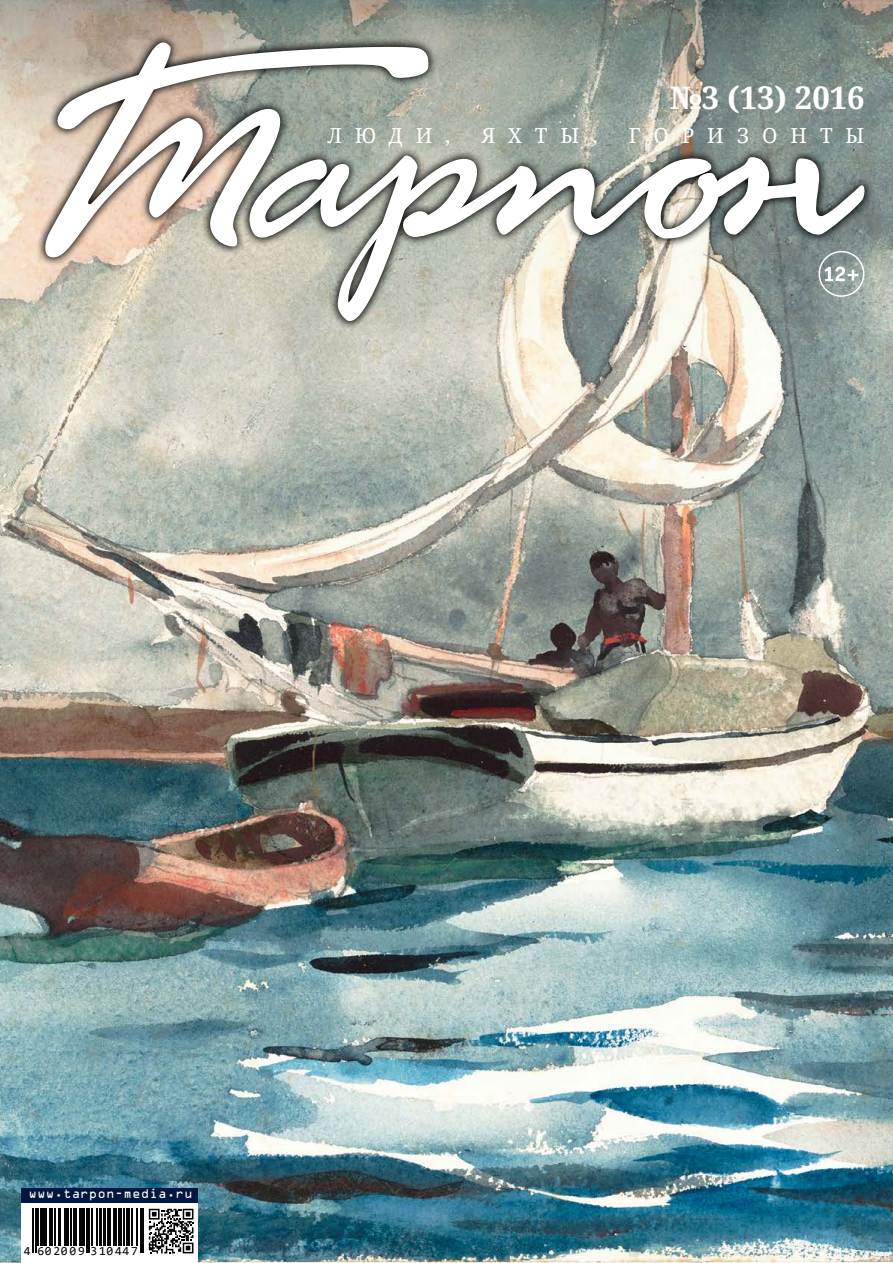
<style>
.page{position:relative;width:893px;height:1263px;background:#fff}
.page>*{position:absolute;margin:0;border:0;box-sizing:border-box;transform-origin:0 0}
.t1{font:700 31.05px "Droid Serif";color:#fff}
.t2{font:20.7px "Droid Serif";letter-spacing:.625em;color:#fff}
.t3{font:12.3px "Consolas";letter-spacing:.15em;color:#060505}
.t4{font:12px "OCRA Std";color:#fff}
</style>
<div class="page">
<img style="left:0;top:0;width:893px;height:1263px">
<div style="left:21px;top:1188px;width:177px;height:15px;background:#001740"></div>
<svg style="left:36px;top:33px;width:838px;height:298px;background:#9fa69c"></svg>
<svg style="left:43px;top:40px;width:250px;height:219px"></svg>
<svg style="left:52px;top:45px;width:377px;height:84px"></svg>
<div style="left:21px;top:1203px;width:177px;height:60px;background:#fff"></div>
<svg style="left:32px;top:1209px;width:117px;height:44px"></svg>
<hr style="left:33px;top:1209px;width:1px;height:44px;background:#060505">
<hr style="left:35px;top:1209px;width:1px;height:44px;background:#060505">
<hr style="left:37px;top:1209px;width:1px;height:37px;background:#060505">
<hr style="left:40px;top:1209px;width:4px;height:37px;background:#060505">
<hr style="left:46px;top:1209px;width:1px;height:37px;background:#060505">
<hr style="left:49px;top:1209px;width:3px;height:37px;background:#060505">
<hr style="left:55px;top:1209px;width:1px;height:37px;background:#060505">
<hr style="left:58px;top:1209px;width:3px;height:37px;background:#060505">
<hr style="left:64px;top:1209px;width:2px;height:37px;background:#060505">
<hr style="left:68px;top:1209px;width:1px;height:37px;background:#060505">
<hr style="left:70px;top:1209px;width:1px;height:37px;background:#060505">
<hr style="left:74px;top:1209px;width:3px;height:37px;background:#060505">
<hr style="left:79px;top:1209px;width:1px;height:37px;background:#060505">
<hr style="left:82px;top:1209px;width:3px;height:37px;background:#060505">
<hr style="left:86px;top:1209px;width:1px;height:44px;background:#060505">
<hr style="left:89px;top:1209px;width:1px;height:44px;background:#060505">
<hr style="left:91px;top:1209px;width:1px;height:37px;background:#060505">
<hr style="left:97px;top:1209px;width:1px;height:37px;background:#060505">
<hr style="left:99px;top:1209px;width:2px;height:37px;background:#060505">
<hr style="left:104px;top:1209px;width:2px;height:37px;background:#060505">
<hr style="left:107px;top:1209px;width:4px;height:37px;background:#060505">
<hr style="left:113px;top:1209px;width:1px;height:37px;background:#060505">
<hr style="left:116px;top:1209px;width:1px;height:37px;background:#060505">
<hr style="left:118px;top:1209px;width:3px;height:37px;background:#060505">
<hr style="left:124px;top:1209px;width:1px;height:37px;background:#060505">
<hr style="left:126px;top:1209px;width:3px;height:37px;background:#060505">
<hr style="left:132px;top:1209px;width:1px;height:37px;background:#060505">
<hr style="left:136px;top:1209px;width:2px;height:37px;background:#060505">
<hr style="left:140px;top:1209px;width:1px;height:44px;background:#060505">
<hr style="left:142px;top:1209px;width:1px;height:44px;background:#060505">
<svg style="left:149px;top:1209px;width:44px;height:44px"></svg>
<svg style="left:234px;top:150px;width:632px;height:180px"></svg>
<div style="left:818px;top:251px;width:46px;height:46px;border:2px solid #fff;border-radius:50%"></div>
<h1 class="t1" style="left:670px;top:78px;width:196px">№3 (13) 2016</h1>
<p class="t2" style="left:327px;top:123px;width:125px">ЛЮДИ,</p>
<p class="t2" style="left:482px;top:123px;width:117px">ЯХТЫ,</p>
<p class="t2" style="left:629px;top:123px;width:237px">ГОРИЗОНТЫ</p>
<p class="t4" style="left:28px;top:1188px;width:166px">www.tarpon-media.ru</p>
<p class="t3" style="left:24px;top:1242px;width:116px">4 602009 310447</p>
</div>
